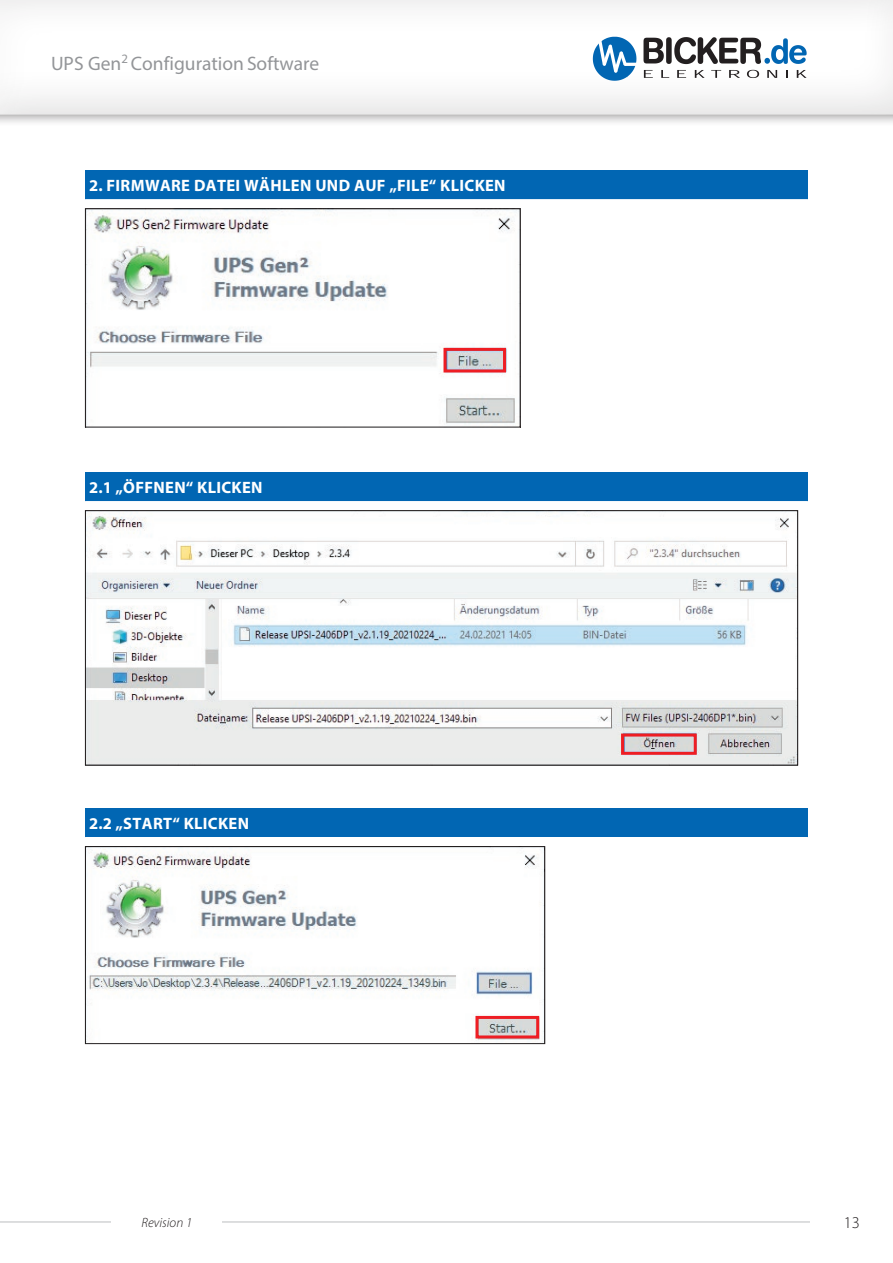
<style>
.page{position:relative;width:893px;height:1263px;background:#fff}
.page>*{position:absolute;margin:0;border:0;box-sizing:border-box;transform-origin:0 0}
.t1{font:19.5px "Myriad Pro";color:#939598}
.t2{font:700 16.5px "Myriad Pro";letter-spacing:.02em;color:#fff}
.t3{font:300 16.5px "Myriad Pro";color:#231f20}
.t4{font:italic 300 13.5px "Myriad Pro";color:#231f20}
</style>
<div class="page">
<div style="left:0;top:0;width:893px;height:127px;background:#231f20;opacity:.5"></div>
<div style="left:0;top:0;width:893px;height:116px;background:#231f20;opacity:.25"></div>
<svg style="left:593px;top:37px;width:214px;height:44px"></svg>
<hr style="left:0;top:1221px;width:829px;height:1px;background:#bcbdc0">
<div style="left:112px;top:1180px;width:110px;height:83px;background:#fff"></div>
<div style="left:810px;top:1180px;width:83px;height:83px;background:#fff"></div>
<img style="left:87px;top:210px;width:430px;height:214px">
<div style="left:85px;top:208px;width:435px;height:219px;border:1px solid #231f20"></div>
<img style="left:87px;top:512px;width:709px;height:251px">
<div style="left:85px;top:510px;width:713px;height:255px;border:1px solid #231f20"></div>
<img style="left:89px;top:848px;width:451px;height:192px">
<div style="left:85px;top:846px;width:460px;height:198px;border:1px solid #231f20"></div>
<div style="left:443px;top:348px;width:63px;height:24px;border:3px solid #ee1d23"></div>
<div style="left:621px;top:733px;width:76px;height:22px;border:3px solid #ee1d23"></div>
<div style="left:475px;top:1016px;width:64px;height:22px;border:3px solid #ee1d23"></div>
<div style="left:85px;top:170px;width:723px;height:30px;background:#0166b3"></div>
<hr style="left:85px;top:199px;width:723px;height:2px;background:#fff">
<div style="left:85px;top:472px;width:723px;height:30px;background:#0166b3"></div>
<hr style="left:85px;top:501px;width:723px;height:1px;background:#fff">
<div style="left:85px;top:808px;width:723px;height:30px;background:#0166b3"></div>
<hr style="left:85px;top:837px;width:723px;height:1px;background:#fff">
<p class="t1" style="left:51px;top:51px;width:270px">UPS Gen<sup>2</sup> Configuration Software</p>
<p class="t2" style="left:89px;top:175px;width:418px">2. FIRMWARE DATEI WÄHLEN UND AUF „FILE“ KLICKEN</p>
<p class="t2" style="left:89px;top:477px;width:175px">2.1 „ÖFFNEN“ KLICKEN</p>
<p class="t2" style="left:89px;top:813px;width:161px">2.2 „START“ KLICKEN</p>
<p class="t4" style="left:141px;top:1214px;width:52px">Revision 1</p>
<p class="t3" style="left:844px;top:1212px;width:18px">13</p>
</div>
